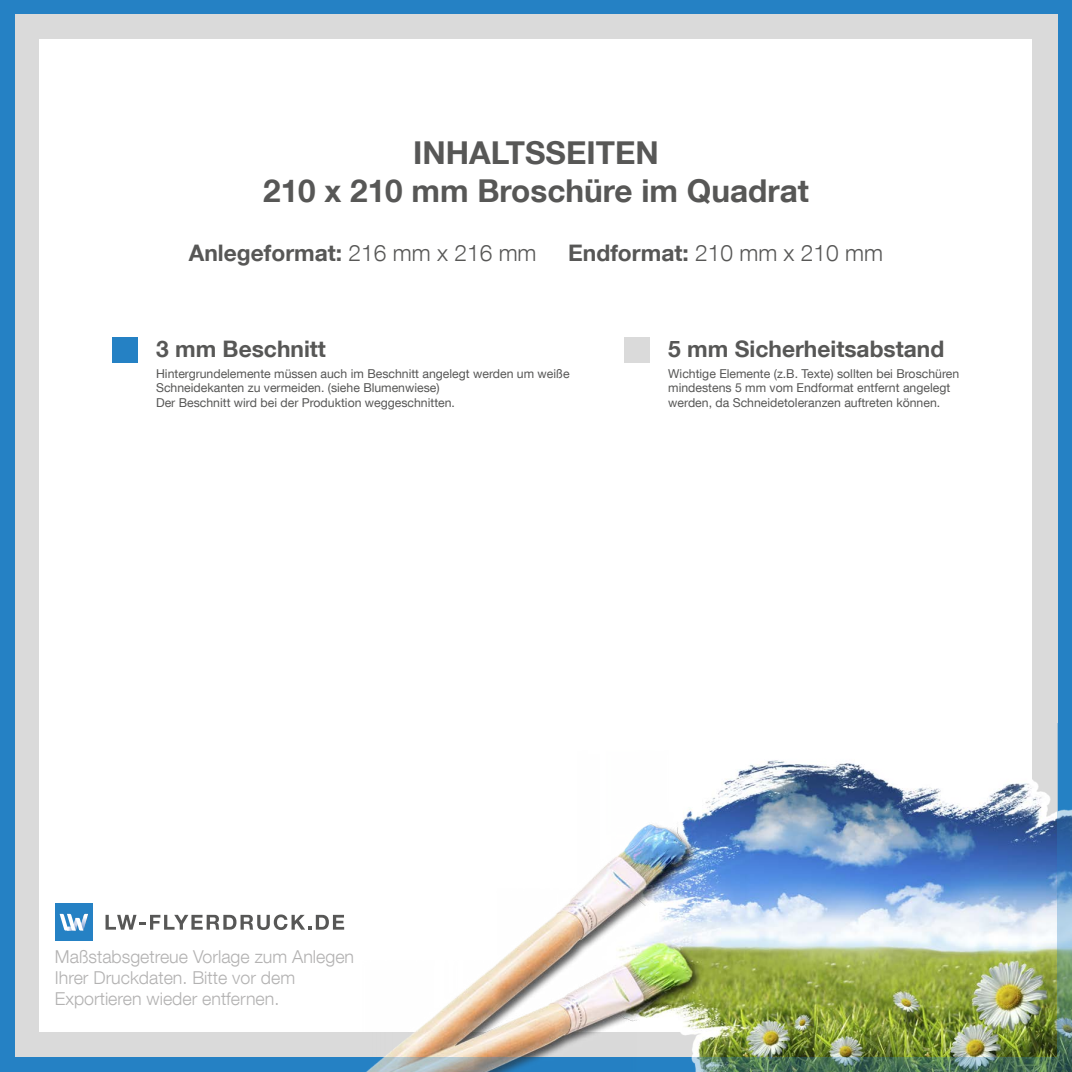
<style>
.page{position:relative;width:1072px;height:1072px;background:#fff}
.page>*{position:absolute;margin:0;border:0;box-sizing:border-box;transform-origin:0 0}
.t1{font:700 31.5px "Helvetica Neue LT Com";color:#575756}
.t2{font:700 22.75px "Helvetica Neue LT Com";color:#575756}
.t3{font:300 22.75px "Helvetica Neue LT Com";color:#575756}
.t4{font:300 17.85px/21.3px "Helvetica Neue LT Com";color:#b3b2b2}
.t5{font:12.25px/14.7px "Helvetica Neue LT Com";color:#575756}
.s1{font-weight:300}
.s2{font-weight:700}
</style>
<div class="page">
<div style="left:0;top:0;width:1071px;height:1071px;background:#2581c4"></div>
<div style="left:15px;top:15px;width:1042px;height:1042px;background:#dadada"></div>
<div style="left:40px;top:40px;width:992px;height:992px;background:#fff"></div>
<img style="left:385px;top:760px;width:672px;height:297px">
<svg style="left:1057px;top:723px;width:14px;height:334px"></svg>
<svg style="left:367px;top:1057px;width:704px;height:14px"></svg>
<div style="left:112px;top:336px;width:25px;height:26px;background:#2581c4"></div>
<div style="left:624px;top:336px;width:25px;height:26px;background:#dadada"></div>
<svg style="left:105px;top:914px;width:239px;height:16px"></svg>
<div style="left:55px;top:903px;width:38px;height:38px;background:#2581c4"></div>
<svg style="left:60px;top:913px;width:28px;height:17px"></svg>
<p class="t1" style="left:413px;top:133px;width:247px">INHALTSSEITEN</p>
<p class="t1" style="left:263px;top:171px;width:547px">210 x 210 mm Broschüre im Quadrat</p>
<p class="t2" style="left:189px;top:238px;width:349px">Anlegeformat: <span class="s1">216 mm x 216 mm</span></p>
<p class="t3" style="left:568px;top:239px;width:316px"><span class="s2">Endformat:</span> 210 mm x 210 mm</p>
<p class="t2" style="left:156px;top:334px;width:171px">3 mm Beschnitt</p>
<p class="t5" style="left:156px;top:365px;width:415px">Hintergrundelemente müssen auch im Beschnitt angelegt werden um weiße<br>Schneidekanten zu vermeiden. (siehe Blumenwiese)<br>Der Beschnitt wird bei der Produktion weggeschnitten.</p>
<p class="t2" style="left:668px;top:334px;width:277px">5 mm Sicherheitsabstand</p>
<p class="t5" style="left:668px;top:365px;width:292px">Wichtige Elemente (z.B. Texte) sollten bei Broschüren mindestens 5 mm vom Endformat entfernt angelegt werden, da Schneidetoleranzen auftreten können.</p>
<p class="t4" style="left:55px;top:945px;width:301px">Maßstabsgetreue Vorlage zum Anlegen<br>Ihrer Druckdaten. Bitte vor dem</p>
<p class="t4" style="left:55px;top:988px;width:226px">Exportieren wieder entfernen.</p>
</div>
